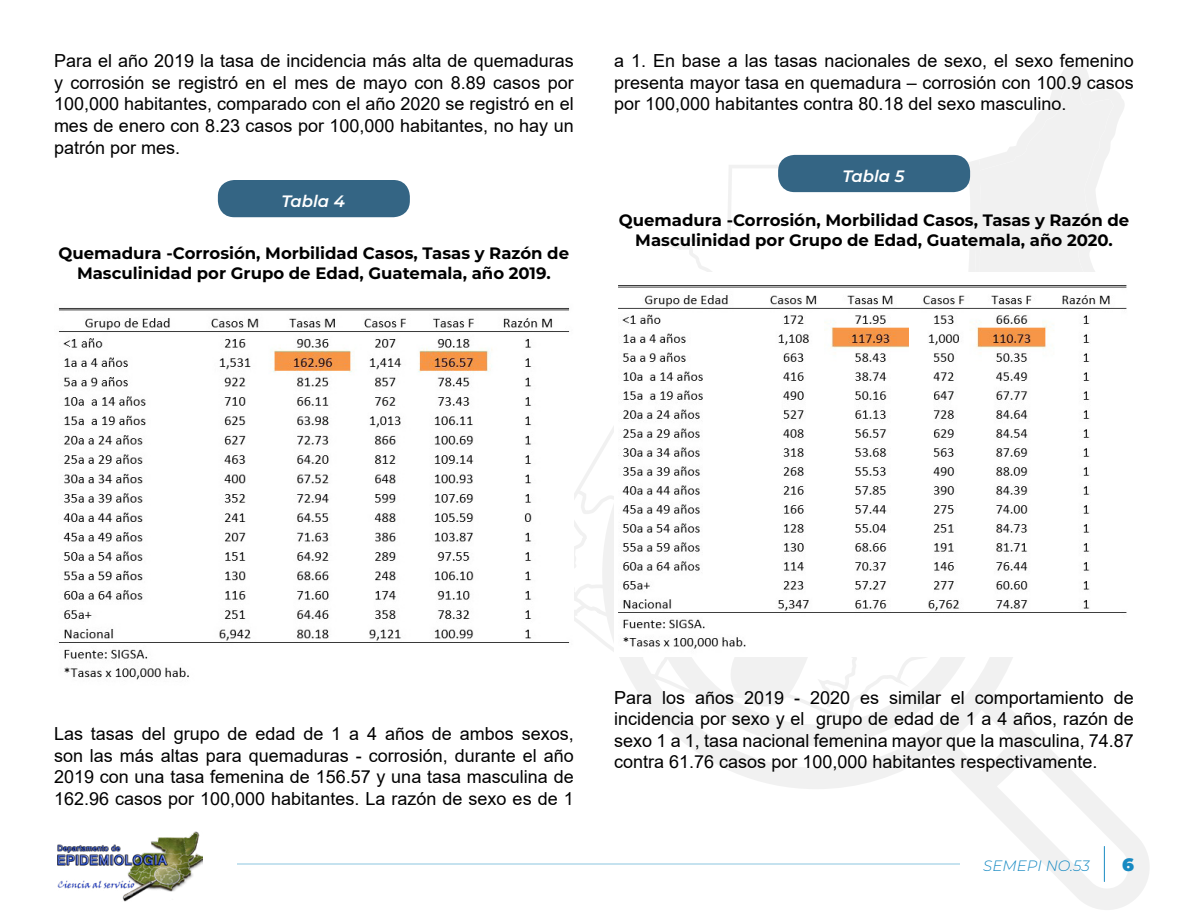
<style>
.page{position:relative;width:1188px;height:918px;background:#fff}
.page>*{position:absolute;margin:0;border:0;box-sizing:border-box;transform-origin:0 0}
.t1{font:18px/21.6px "Arial";color:#000;text-align:justify}
.t2{font:900 18px "Montserrat";color:#178ac2}
.t3{font:700 16.5px/19.8px "Montserrat";color:#000;text-align:center}
.t4{font:italic 600 16.5px "Montserrat";color:#fff}
.t5{font:italic 300 15px "Montserrat";color:#178ac2}
</style>
<div class="page">
<svg style="left:1021px;top:63px;width:103px;height:73px;fill:#f1f1f1"></svg>
<svg style="left:602px;top:721px;width:547px;height:189px"></svg>
<svg style="left:645px;top:721px;width:342px;height:25px;fill:#f1f1f1"></svg>
<svg style="left:574px;top:136px;width:540px;height:585px"></svg>
<img style="left:57px;top:831px;width:145px;height:70px">
<hr style="left:1104px;top:846px;width:1px;height:36px;background:#178ac2">
<hr style="left:237px;top:864px;width:723px;height:1px;background:#178ac2">
<div style="left:218px;top:180px;width:192px;height:37px;background:#346584;border-radius:16px"></div>
<div style="left:778px;top:155px;width:192px;height:37px;background:#346584;border-radius:16px"></div>
<img style="left:58px;top:308px;width:512px;height:372px">
<img style="left:614px;top:272px;width:513px;height:385px">
<p class="t1" style="left:54px;top:50px;width:521px">Para el año 2019 la tasa de incidencia más alta de quemaduras y corrosión se registró en el mes de mayo con 8.89 casos por 100,000 habitantes, comparado con el año 2020 se registró en el mes de enero con 8.23 casos por 100,000 habitantes, no hay un patrón por mes.</p>
<p class="t4" style="left:281px;top:189px;width:65px">Tabla 4</p>
<p class="t3" style="left:59px;top:243px;width:512px">Quemadura -Corrosión, Morbilidad Casos, Tasas y Razón de<br>Masculinidad por Grupo de Edad, Guatemala, año 2019.</p>
<p class="t1" style="left:614px;top:50px;width:521px">a 1. En base a las tasas nacionales de sexo, el sexo femenino presenta mayor tasa en quemadura – corrosión con 100.9 casos por 100,000 habitantes contra 80.18 del sexo masculino.</p>
<p class="t4" style="left:842px;top:164px;width:63px">Tabla 5</p>
<p class="t3" style="left:619px;top:209px;width:512px">Quemadura -Corrosión, Morbilidad Casos, Tasas y Razón de<br>Masculinidad por Grupo de Edad, Guatemala, año 2020.</p>
<p class="t1" style="left:54px;top:723px;width:521px">Las tasas del grupo de edad de 1 a 4 años de ambos sexos, son las más altas para quemaduras - corrosión, durante el año 2019 con una tasa femenina de 156.57 y una tasa masculina de 162.96 casos por 100,000 habitantes. La razón de sexo es de 1</p>
<p class="t1" style="left:614px;top:686px;width:521px">Para los años 2019 - 2020 es similar el comportamiento de incidencia por sexo y el grupo de edad de 1 a 4 años, razón de sexo 1 a 1, tasa nacional femenina mayor que la masculina, 74.87 contra 61.76 casos por 100,000 habitantes respectivamente.</p>
<p class="t5" style="left:983px;top:856px;width:108px">SEMEPI NO.53</p>
<p class="t2" style="left:1122px;top:851px;width:13px">6</p>
</div>
